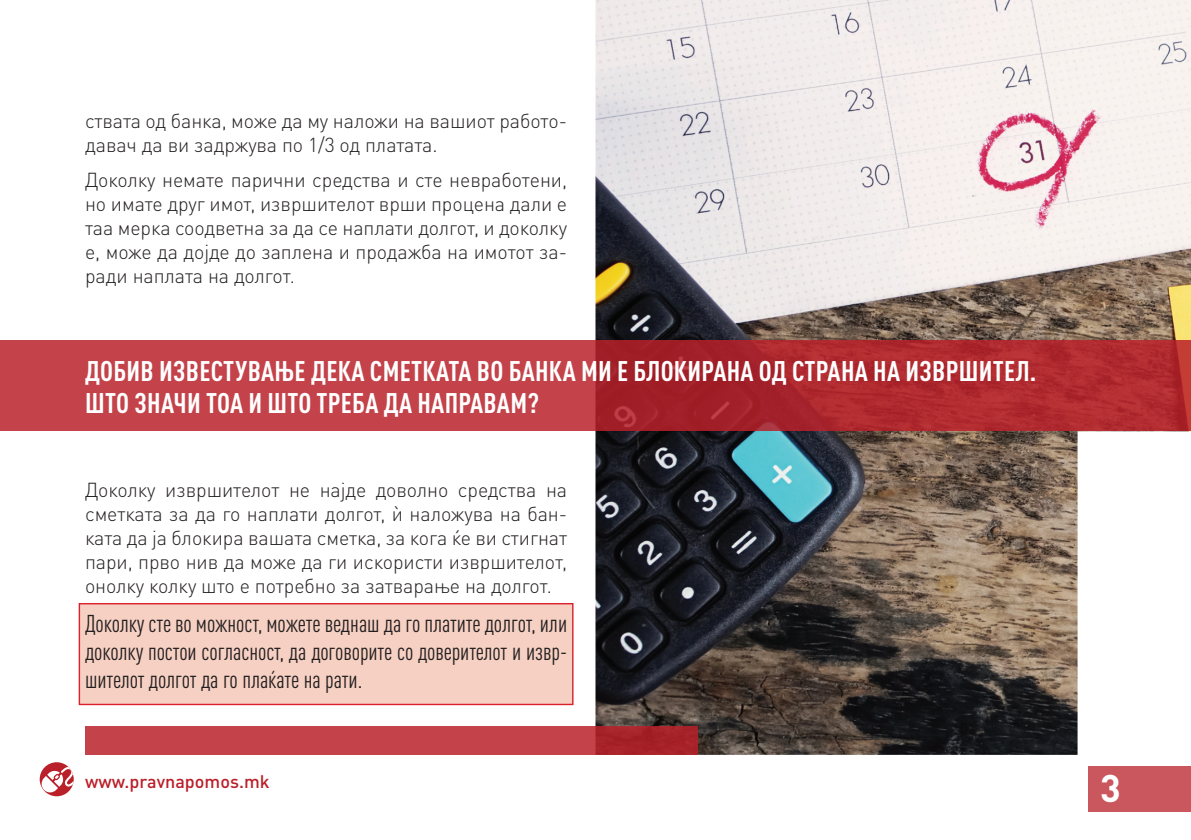
<style>
.page{position:relative;width:1191px;height:840px;background:#fff}
.page>*{position:absolute;margin:0;border:0;box-sizing:border-box;transform-origin:0 0}
.t1{font:700 38px "DIN Pro";color:#fff}
.Title_Right{font:700 condensed 28px/32px "DIN Pro";letter-spacing:.01em;color:#fff}
.Ramka{font:condensed 24px/28px "DIN Pro";letter-spacing:-.01em;color:#231f20;text-align:justify}
.Text{font:300 20px/24px "DIN Pro";letter-spacing:-.005em;color:#231f20;text-align:justify}
.t2{font:500 18px "DIN Pro";color:#ba2029}
</style>
<div class="page">
<img style="left:595px;top:0;width:596px;height:754px">
<svg style="left:40px;top:761px;width:34px;height:34px"></svg>
<svg style="left:41px;top:764px;width:33px;height:28px"></svg>
<div style="left:79px;top:602px;width:494px;height:102px;background:#f6d0c2;border:1px solid #da202d"></div>
<svg style="left:0;top:340px;width:1191px;height:91px;background:#b7343b"></svg>
<svg style="left:85px;top:726px;width:612px;height:28px;background:#bf3c43"></svg>
<div style="left:1089px;top:765px;width:102px;height:46px;background:#cb575e"></div>
<p class="Text" style="left:85px;top:107px;width:483px">ствата од банка, може да му наложи на вашиот работо&shy;давач да ви задржува по 1/3 од платата.</p>
<p class="Text" style="left:85px;top:166px;width:483px">Доколку немате парични средства и сте невработени, но имате друг имот, извршителот врши процена дали е таа мерка соодветна за да се наплати долгот, и доколку е, може да дојде до заплена и продажба на имотот за&shy;ради наплата на долгот.</p>
<p class="Title_Right" style="left:85px;top:352px;width:952px">ДОБИВ ИЗВЕСТУВАЊЕ ДЕКА СМЕТКАТА ВО БАНКА МИ Е БЛОКИРАНА ОД СТРАНА НА ИЗВРШИТЕЛ.<br>ШТО ЗНАЧИ ТОА И ШТО ТРЕБА ДА НАПРАВАМ?</p>
<p class="Text" style="left:85px;top:475px;width:483px">Доколку извршителот не најде доволно средства на сметката за да го наплати долгот, ѝ наложува на бан&shy;ката да ја блокира вашата сметка, за кога ќе ви стигнат пари, прво нив да може да ги искористи извршителот, онолку колку што е потребно за затварање на долгот.</p>
<p class="Ramka" style="left:85px;top:607px;width:483px">Доколку сте во можност, можете веднаш да го платите долгот, или доколку постои согласност, да договорите со доверителот и извр&shy;шителот долгот да го плаќате на рати.</p>
<p class="t2" style="left:85px;top:766px;width:186px">www.pravnapomos.mk</p>
<h1 class="t1" style="left:1100px;top:756px;width:22px">3</h1>
</div>
